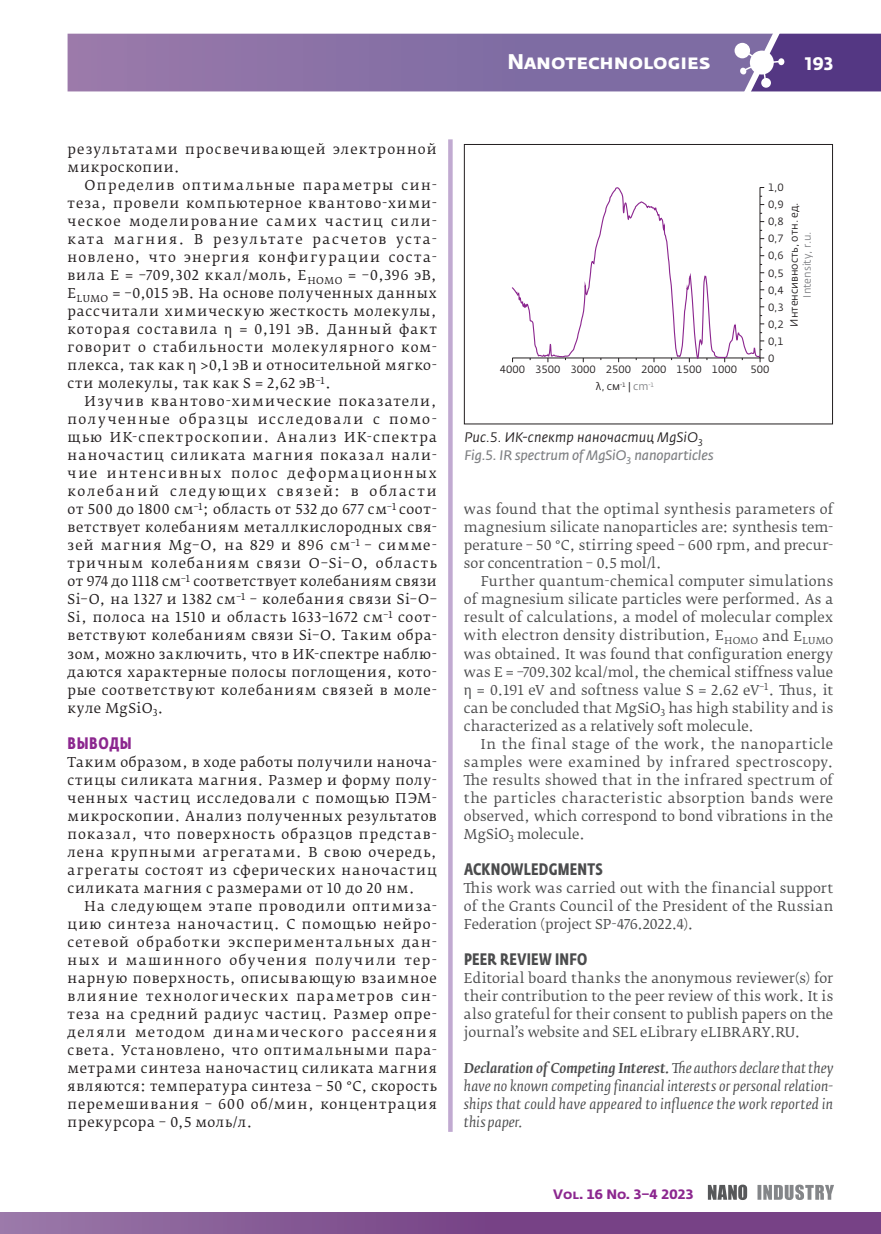
<style>
.page{position:relative;width:881px;height:1234px;background:#fff}
.page>*{position:absolute;margin:0;border:0;box-sizing:border-box;transform-origin:0 0}
.t1{font:700 21px "Fedra Sans Pro";color:#fff}
.t2{font:700 18px "Fedra Sans Alt Pro";color:#fff}
.t3{font:700 16.5px "Fedra Sans Cond Pro";letter-spacing:.015em;color:#4b4c4d}
.t4{font:700 16.5px "Fedra Sans Cond Pro";letter-spacing:.04em;color:#8c278f}
.t5{font:italic 13.65px/18px "Fedra Sans Pro";letter-spacing:-.01em;color:#808285}
.t6{font:13.5px/18px "Fedra Serif B Pro";letter-spacing:.06em;color:#231f20;text-align:justify}
.t7{font:13.5px/18px "Fedra Serif B Pro";letter-spacing:.01em;color:#4b4c4d;text-align:justify}
.t8{font:italic 13.5px/18px "Fedra Serif B Pro";letter-spacing:.02em;color:#4b4c4d;text-align:justify}
.t9{font:13.5px/18px "Fedra Serif B Pro";letter-spacing:.08em;color:#231f20}
.t10{font:700 13.5px "Fedra Sans Alt Pro";color:#8c278f}
.t11{font:10.5px/17px "Fedra Sans Pro";color:#231f20;text-align:justify}
.t12{font:10.5px "Fedra Sans Pro";color:#808285}
.s1{color:#808285}
.s2{color:#231f20}
.s3{font-weight:500}
</style>
<div class="page">
<div style="left:0;top:1211px;width:880px;height:22px;background:linear-gradient(to right,#936fa2,#6e347d)"></div>
<svg style="left:68px;top:33px;width:812px;height:59px;background:#866fa4"></svg>
<svg style="left:757px;top:1184px;width:76px;height:15px"></svg>
<svg style="left:707px;top:1184px;width:39px;height:15px"></svg>
<svg style="left:448px;top:139px;width:4px;height:992px;background:#c3add2"></svg>
<svg style="left:511px;top:187px;width:249px;height:175px"></svg>
<div style="left:464px;top:144px;width:368px;height:280px;border:1px solid #231f20"></div>
<h1 class="t1" style="left:507px;top:49px;width:204px">Nanotechnologies</h1>
<h2 class="t2" style="left:804px;top:52px;width:30px">193</h2>
<p class="t9" style="left:68px;top:140px;width:370px">результатами просвечивающей электронной микроскопии.</p>
<p class="t6" style="left:67px;top:176px;width:371px;text-indent:17px">Определив оптимальные параметры син&shy;теза, провели компьютерное квантово-хими&shy;ческое моделирование самих частиц сили&shy;ката магния. В результате расчетов уста&shy;новлено, что энергия конфигурации соста&shy;вила E = –709,302 ккал/моль, E<sub>HOMO</sub> = –0,396 эВ, E<sub>LUMO</sub> = –0,015 эВ. На основе полученных данных рассчитали химическую жесткость молекулы, которая составила η = 0,191 эВ. Данный факт говорит о стабильности молекулярного ком&shy;плекса, так как η &gt;0,1 эВ и относительной мягко&shy;сти молекулы, так как S = 2,62 эВ<sup>–1</sup>.</p>
<p class="t6" style="left:67px;top:392px;width:371px;text-indent:17px">Изучив квантово-химические показатели, полученные образцы исследовали с помо&shy;щью ИК-спектроскопии. Анализ ИК-спектра наночастиц силиката магния показал нали&shy;чие интенсивных полос деформационных колебаний следующих связей: в области от 500 до 1800 см<sup>–1</sup>; область от 532 до 677 см<sup>–1</sup> соот&shy;ветствует колебаниям металлкислородных свя&shy;зей магния Mg–O, на 829 и 896 см<sup>–1</sup> – симме&shy;тричным колебаниям связи O–Si–O, область от 974 до 1118 см<sup>–1</sup> соответствует колебаниям связи Si–O, на 1327 и 1382 см<sup>–1</sup> – колебания связи Si–O– Si, полоса на 1510 и область 1633–1672 см<sup>–1</sup> соот&shy;ветствуют колебаниям связи Si–O. Таким обра&shy;зом, можно заключить, что в ИК-спектре наблю&shy;даются характерные полосы поглощения, кото&shy;рые соответствуют колебаниям связей в моле&shy;куле MgSiO<sub>3</sub>.</p>
<p class="t4" style="left:68px;top:732px;width:66px">ВЫВОДЫ</p>
<p class="t6" style="left:67px;top:752px;width:371px">Таким образом, в ходе работы получили наноча&shy;стицы силиката магния. Размер и форму полу&shy;ченных частиц исследовали с помощью ПЭМ&shy;микроскопии. Анализ полученных результатов показал, что поверхность образцов представ&shy;лена крупными агрегатами. В свою очередь, агрегаты состоят из сферических наночастиц силиката магния с размерами от 10 до 20 нм.</p>
<p class="t6" style="left:67px;top:896px;width:370px;text-indent:17px">На следующем этапе проводили оптимиза&shy;цию синтеза наночастиц. С помощью нейро&shy;сетевой обработки экспериментальных дан&shy;ных и машинного обучения получили тер&shy;нарную поверхность, описывающую взаимное влияние технологических параметров син&shy;теза на средний радиус частиц. Размер опре&shy;деляли методом динамического рассеяния света. Установлено, что оптимальными пара&shy;метрами синтеза наночастиц силиката магния являются: температура синтеза – 50 °С, скорость перемешивания – 600 об/мин, концентрация прекурсора – 0,5 моль/л.</p>
<p class="t11" style="left:767px;top:179px;width:17px">1,0<br>0,9<br>0,8<br>0,7<br>0,6<br>0,5<br>0,4<br>0,3<br>0,2<br>0,1<br>0</p>
<p class="t11" style="left:785px;top:326px;width:126px;rotate:-90deg">Интенсивность, отн. ед.</p>
<p class="t12" style="left:800px;top:297px;width:68px;rotate:-90deg">Intensity, r.u.</p>
<p class="t11" style="left:499px;top:361px;width:238px">4000 3500 3000 2500 2000 1500 1000</p>
<p class="t11" style="left:750px;top:361px;width:20px">500</p>
<p class="t11" style="left:595px;top:378px;width:60px">λ, см<sup>-1</sup> | <span class="s1">cm</span><sup>-1</sup></p>
<p class="t5" style="left:464px;top:428px;width:250px"><span class="s2">Рис.5. ИК-спектр наночастиц MgSiO</span><sub>3<br></sub>Fig.5. IR spectrum of MgSiO<sub>3</sub> nanoparticles</p>
<p class="t7" style="left:464px;top:500px;width:370px">was found that the optimal synthesis parameters of magnesium silicate nanoparticles are: synthesis tem&shy;perature – 50 °C, stirring speed – 600 rpm, and precur&shy;sor concentration – 0.5 mol/l.</p>
<p class="t7" style="left:463px;top:572px;width:371px;text-indent:17px">Further quantum-chemical computer simulations of magnesium silicate particles were performed. As a result of calculations, a model of molecular complex with electron density distribution, E<sub>HOMO</sub> and E<sub>LUMO </sub>was obtained. It was found that configuration energy was E = –709.302 kcal/mol, the chemical stiffness value η = 0.191 eV and softness value S = 2.62 eV<sup>–1</sup>. Thus, it can be concluded that MgSiO<sub>3</sub> has high stability and is characterized as a relatively soft molecule.</p>
<p class="t7" style="left:463px;top:734px;width:371px;text-indent:17px">In the final stage of the work, the nanoparticle samples were examined by infrared spectroscopy.<br>The results showed that in the infrared spectrum of the particles characteristic absorption bands were observed, which correspond to bond vibrations in the MgSiO<sub>3</sub> molecule.</p>
<p class="t3" style="left:464px;top:858px;width:140px">ACKNOWLEDGMENTS</p>
<p class="t7" style="left:464px;top:878px;width:370px">This work was carried out with the financial support of the Grants Council of the President of the Russian Federation (project SP-476.2022.4).</p>
<p class="t3" style="left:464px;top:948px;width:125px">PEER REVIEW INFO</p>
<p class="t7" style="left:464px;top:968px;width:371px">Editorial board thanks the anonymous reviewer(s) for their contribution to the peer review of this work. It is also grateful for their consent to publish papers on the journal’s website and SEL eLibrary eLIBRARY.RU.</p>
<p class="t8" style="left:464px;top:1058px;width:370px"><span class="s3">Declaration of Competing Interest.</span> The authors declare that they have no known competing financial interests or personal relation&shy;ships that could have appeared to influence the work reported in this paper.</p>
<p class="t10" style="left:553px;top:1185px;width:142px">Vol. 16 No. 3–4 2023</p>
</div>
